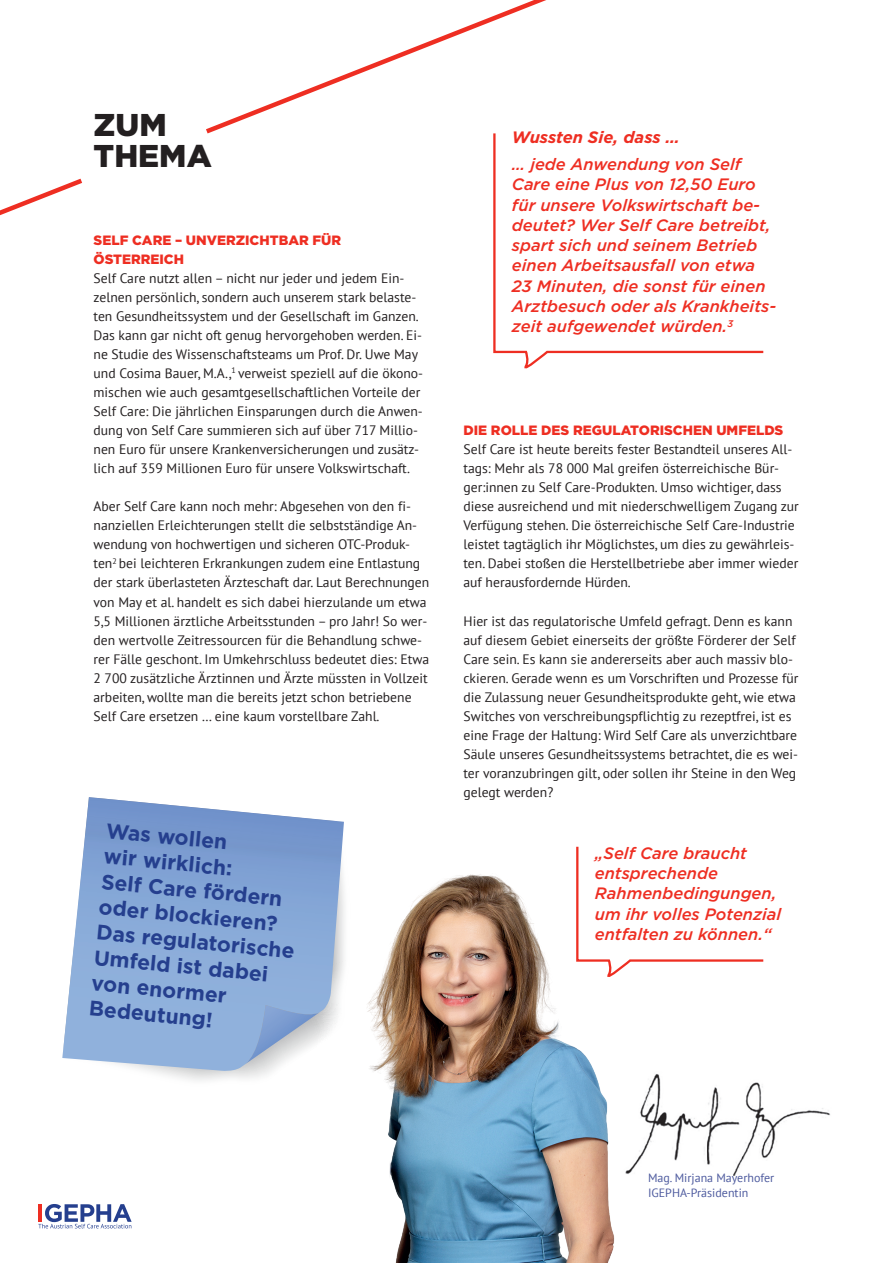
<style>
.page{position:relative;width:893px;height:1263px;background:#fff}
.page>*{position:absolute;margin:0;border:0;box-sizing:border-box;transform-origin:0 0}
.t1{font:900 31.5px/31.5px "Gotham";color:#231f20}
.t2{font:700 21px/25.5px "Gotham";color:#253f8e}
.t3{font:italic 500 16.5px/20.2px "Gotham";color:#ee2e22}
.t4{font:italic 700 16.5px "Gotham";color:#ee2e22}
.t5{font:13.65px/19px "PT Sans";color:#231f20}
.t6{font:900 13.5px/19px "Gotham";color:#ee2e22}
.t7{font:12px/15px "PT Sans";color:#4d5a9e}
</style>
<div class="page">
<svg style="left:38px;top:1204px;width:94px;height:24px"></svg>
<img style="left:367px;top:874px;width:248px;height:389px">
<svg style="left:151px;top:1071px;width:120px;height:10px"></svg>
<svg style="left:62px;top:821px;width:282px;height:250px;background:#9cb8de"></svg>
<svg style="left:245px;top:1005px;width:74px;height:59px;background:#abbed9"></svg>
<svg style="left:81px;top:797px;width:262px;height:94px;background:#8ca9d6"></svg>
<img style="left:603px;top:1060px;width:227px;height:115px">
<svg style="left:206px;top:0;width:340px;height:134px"></svg>
<svg style="left:0;top:178px;width:82px;height:38px"></svg>
<svg style="left:492px;top:131px;width:272px;height:238px"></svg>
<svg style="left:575px;top:846px;width:189px;height:138px"></svg>
<h1 class="t1" style="left:94px;top:108px;width:120px">ZUM<br>THEMA</h1>
<p class="t6" style="left:94px;top:230px;width:249px">SELF CARE – UNVERZICHTBAR FÜR<br>ÖSTERREICH</p>
<p class="t5" style="left:94px;top:268px;width:331px">Self Care nutzt allen – nicht nur jeder und jedem Ein&shy;zelnen persönlich, sondern auch unserem stark belaste&shy;ten Gesundheitssystem und der Gesellschaft im Ganzen.<br>Das kann gar nicht oft genug hervorgehoben werden. Ei&shy;ne Studie des Wissenschaftsteams um Prof. Dr. Uwe May und Cosima Bauer, M.A.,<sup>1</sup> verweist speziell auf die ökono&shy;mischen wie auch gesamtgesellschaftlichen Vorteile der Self Care: Die jährlichen Einsparungen durch die Anwen&shy;dung von Self Care summieren sich auf über 717 Millio&shy;nen Euro für unsere Krankenversicherungen und zusätz&shy;lich auf 359 Millionen Euro für unsere Volkswirtschaft.</p>
<p class="t5" style="left:94px;top:497px;width:337px">Aber Self Care kann noch mehr: Abgesehen von den fi&shy;nanziellen Erleichterungen stellt die selbstständige An&shy;wendung von hochwertigen und sicheren OTC-Produk&shy;ten<sup>2</sup> bei leichteren Erkrankungen zudem eine Entlastung der stark überlasteten Ärzteschaft dar. Laut Berechnungen von May et al. handelt es sich dabei hierzulande um etwa 5,5 Millionen ärztliche Arbeitsstunden – pro Jahr! So wer&shy;den wertvolle Zeitressourcen für die Behandlung schwe&shy;rer Fälle geschont. Im Umkehrschluss bedeutet dies: Etwa 2 700 zusätzliche Ärztinnen und Ärzte müssten in Vollzeit arbeiten, wollte man die bereits jetzt schon betriebene Self Care ersetzen … eine kaum vorstellbare Zahl.</p>
<h2 class="t2" style="left:106px;top:818px;width:201px;rotate:5deg">Was wollen<br>wir wirklich:<br>Self Care fördern oder blockieren?<br>Das regulatorische<br>Umfeld ist dabei von enormer<br>Bedeutung!</h2>
<p class="t4" style="left:512px;top:127px;width:170px">Wussten Sie, dass …</p>
<p class="t3" style="left:512px;top:154px;width:266px">… jede Anwendung von Self<br>Care eine Plus von 12,50 Euro für unsere Volkswirtschaft be&shy;deutet? Wer Self Care betreibt, spart sich und seinem Betrieb einen Arbeitsausfall von etwa<br>23 Minuten, die sonst für einen<br>Arztbesuch oder als Krankheits&shy;zeit aufgewendet würden.<sup>3</sup></p>
<p class="t6" style="left:463px;top:421px;width:321px">DIE ROLLE DES REGULATORISCHEN UMFELDS</p>
<p class="t5" style="left:463px;top:439px;width:337px">Self Care ist heute bereits fester Bestandteil unseres All&shy;tags: Mehr als 78 000 Mal greifen österreichische Bür&shy;ger:innen zu Self Care-Produkten. Umso wichtiger, dass diese ausreichend und mit niederschwelligem Zugang zur Verfügung stehen. Die österreichische Self Care-Industrie leistet tagtäglich ihr Möglichstes, um dies zu gewährleis&shy;ten. Dabei stoßen die Herstellbetriebe aber immer wieder auf herausfordernde Hürden.</p>
<p class="t5" style="left:463px;top:611px;width:337px">Hier ist das regulatorische Umfeld gefragt. Denn es kann auf diesem Gebiet einerseits der größte Förderer der Self Care sein. Es kann sie andererseits aber auch massiv blo&shy;ckieren. Gerade wenn es um Vorschriften und Prozesse für die Zulassung neuer Gesundheitsprodukte geht, wie etwa Switches von verschreibungspflichtig zu rezeptfrei, ist es eine Frage der Haltung: Wird Self Care als unverzichtbare Säule unseres Gesundheitssystems betrachtet, die es wei&shy;ter voranzubringen gilt, oder sollen ihr Steine in den Weg gelegt werden?</p>
<p class="t3" style="left:595px;top:843px;width:188px">„Self Care braucht entsprechende<br>Rahmenbedingungen, um ihr volles Potenzial entfalten zu können.“</p>
<p class="t7" style="left:648px;top:1170px;width:128px">Mag. Mirjana Mayerhofer<br>IGEPHA-Präsidentin</p>
</div>
